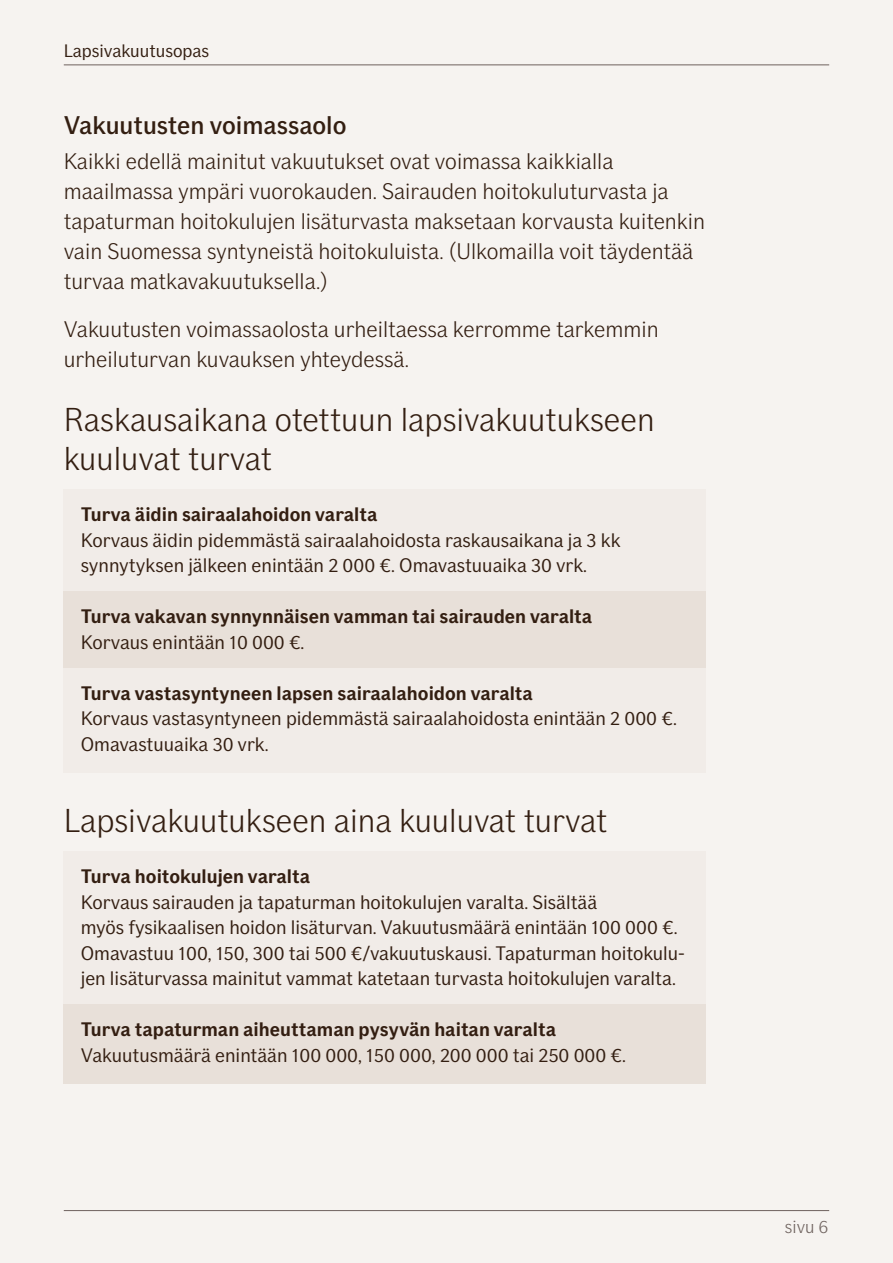
<style>
.page{position:relative;width:893px;height:1263px;background:#f6f3f0}
.page>*{position:absolute;margin:0;border:0;box-sizing:border-box;transform-origin:0 0}
.t1{font:300 33px/39px "If Sans";color:#331e11}
.t2{font:500 25.5px "If Sans";color:#331e11}
.t3{font:300 22.5px/30px "If Sans";color:#331e11}
.t4{font:19.5px/25.5px "If Sans";color:#331e11}
.t5{font:700 19.5px "If Sans";color:#331e11}
.t6{font:18px "If Sans";color:#331e11}
.t7{font:300 18px "If Sans";color:#6e625e}
</style>
<div class="page">
<hr style="left:64px;top:64px;width:765px;height:1px;background:#6e625e">
<hr style="left:64px;top:1210px;width:765px;height:1px;background:#6e625e">
<div style="left:64px;top:489px;width:642px;height:105px;background:#f1ece8"></div>
<div style="left:64px;top:591px;width:642px;height:79px;background:#e8e0d9"></div>
<div style="left:64px;top:668px;width:642px;height:104px;background:#f1ece8"></div>
<div style="left:64px;top:851px;width:642px;height:156px;background:#f1ece8"></div>
<div style="left:64px;top:1004px;width:642px;height:79px;background:#e8e0d9"></div>
<p class="t6" style="left:64px;top:40px;width:147px">Lapsivakuutusopas</p>
<h2 class="t2" style="left:64px;top:110px;width:284px">Vakuutusten voimassaolo</h2>
<p class="t3" style="left:64px;top:146px;width:643px">Kaikki edellä mainitut vakuutukset ovat voimassa kaikkialla maailmassa ympäri vuorokauden. Sairauden hoitokuluturvasta ja tapaturman hoitokulujen lisäturvasta maksetaan korvausta kuitenkin vain Suomessa syntyneistä hoitokuluista. (Ulkomailla voit täydentää turvaa matkavakuutuksella.)</p>
<p class="t3" style="left:64px;top:314px;width:596px">Vakuutusten voimassaolosta urheiltaessa kerromme tarkemmin urheiluturvan kuvauksen yhteydessä.</p>
<h1 class="t1" style="left:64px;top:400px;width:592px">Raskausaikana otettuun lapsivakuutukseen kuuluvat turvat</h1>
<p class="t5" style="left:81px;top:503px;width:298px">Turva äidin sairaalahoidon varalta</p>
<p class="t4" style="left:81px;top:527px;width:541px">Korvaus äidin pidemmästä sairaalahoidosta raskausaikana ja 3 kk synnytyksen jälkeen enintään 2 000 €. Omavastuuaika 30 vrk.</p>
<p class="t5" style="left:81px;top:605px;width:513px">Turva vakavan synnynnäisen vamman tai sairauden varalta</p>
<p class="t4" style="left:81px;top:629px;width:225px">Korvaus enintään 10 000 €.</p>
<p class="t5" style="left:81px;top:681px;width:454px">Turva vastasyntyneen lapsen sairaalahoidon varalta</p>
<p class="t4" style="left:81px;top:706px;width:598px">Korvaus vastasyntyneen pidemmästä sairaalahoidosta enintään 2 000 €.<br>Omavastuuaika 30 vrk.</p>
<h1 class="t1" style="left:64px;top:801px;width:545px">Lapsivakuutukseen aina kuuluvat turvat</h1>
<p class="t5" style="left:81px;top:865px;width:231px">Turva hoitokulujen varalta</p>
<p class="t4" style="left:81px;top:889px;width:606px">Korvaus sairauden ja tapaturman hoitokulujen varalta. Sisältää<br>myös fysikaalisen hoidon lisäturvan. Vakuutusmäärä enintään 100 000 €.<br>Omavastuu 100, 150, 300 tai 500 €/vakuutuskausi. Tapaturman hoitokulu&shy;jen lisäturvassa mainitut vammat katetaan turvasta hoitokulujen varalta.</p>
<p class="t5" style="left:81px;top:1018px;width:477px">Turva tapaturman aiheuttaman pysyvän haitan varalta</p>
<p class="t4" style="left:81px;top:1042px;width:547px">Vakuutusmäärä enintään 100 000, 150 000, 200 000 tai 250 000 €.</p>
<p class="t7" style="left:785px;top:1217px;width:45px">sivu 6</p>
</div>
